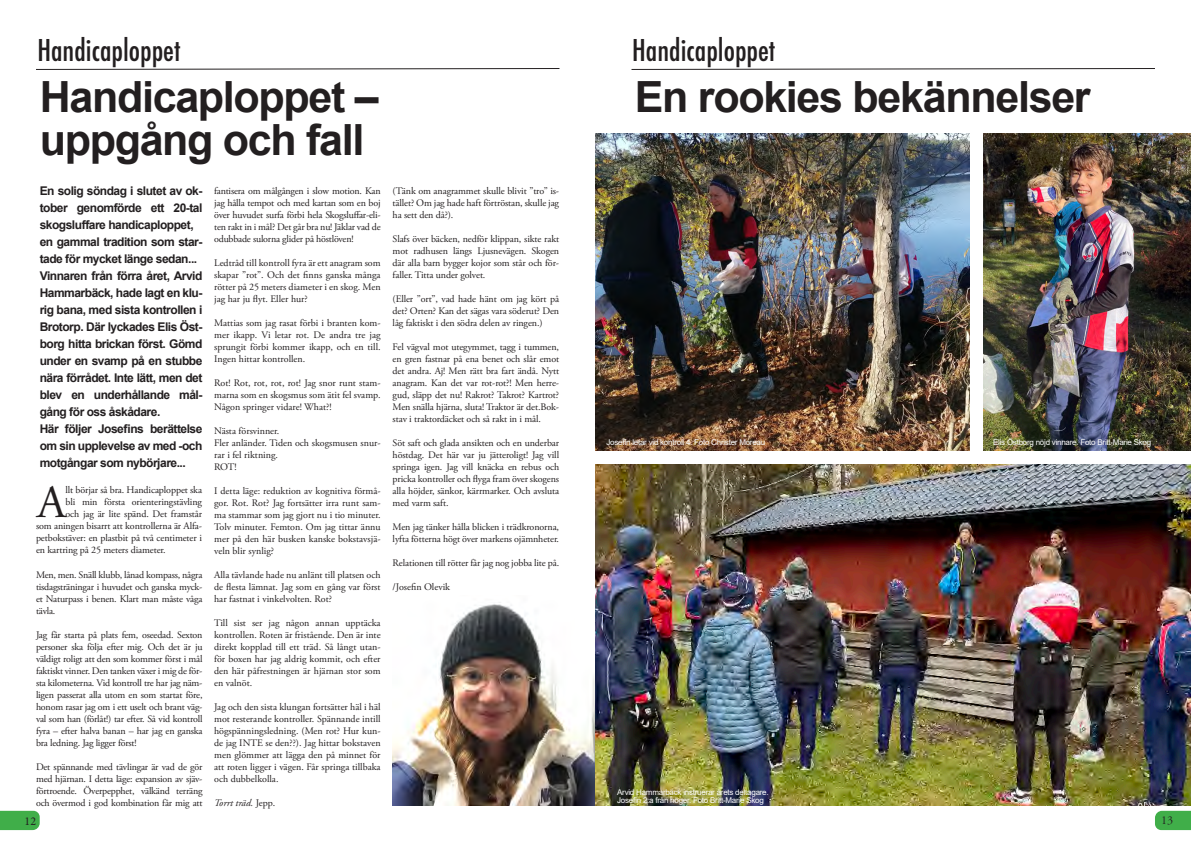
<style>
.page{position:relative;width:1191px;height:842px;background:#fff}
.page>*{position:absolute;margin:0;border:0;box-sizing:border-box;transform-origin:0 0}
.Bröd_med_Anfang{font:46.2px "Adobe Garamond Pro";color:#231f20}
.Rubrik_1{font:700 43px "Arial";letter-spacing:-.03em;color:#231f20}
.Överskrift{font:500 33px "Futura PT Cond";color:#231f20}
.Rubrik_4{font:700 12px/17px "Arial";letter-spacing:-.04em;color:#231f20;text-align:justify}
.t1{font:12px "Minion Pro";color:#231f20}
.t2{font:12px "Adobe Garamond Pro";color:#231f20}
.Bröd_med_Anfang-2{font:10px/12px "Adobe Garamond Pro";letter-spacing:-.01em;color:#231f20;text-align:justify}
.t3{font:italic 10px "Adobe Garamond Pro";color:#231f20}
.Bildtext{font:8px "Arial";letter-spacing:-.03em;color:#fff}
.s1{font-style:normal}
</style>
<div class="page">
<svg style="left:0;top:811px;width:40px;height:19px"></svg>
<svg style="left:1155px;top:811px;width:36px;height:19px"></svg>
<svg style="left:36px;top:68px;width:524px;height:2px"></svg>
<svg style="left:631px;top:68px;width:524px;height:2px"></svg>
<img style="left:393px;top:602px;width:202px;height:204px">
<img style="left:595px;top:465px;width:596px;height:341px">
<img style="left:595px;top:133px;width:374px;height:318px">
<img style="left:984px;top:133px;width:207px;height:318px">
<p class="Överskrift" style="left:37px;top:31px;width:145px">Handicaploppet</p>
<p class="Rubrik_1" style="left:40px;top:67px;width:341px">Handicaploppet –</p>
<p class="Rubrik_1" style="left:40px;top:110px;width:326px">uppgång och fall</p>
<p class="Rubrik_4" style="left:40px;top:183px;width:164px">En solig söndag i slutet av ok&shy;tober genomförde ett 20-tal skogsluffare handicaploppet,</p>
<p class="Rubrik_4" style="left:40px;top:234px;width:164px">en gammal tradition som star&shy;tade för mycket länge sedan...</p>
<p class="Rubrik_4" style="left:40px;top:268px;width:164px">Vinnaren från förra året, Arvid Hammarbäck, hade lagt en klu&shy;rig bana, med sista kontrollen i Brotorp. Där lyckades Elis Öst&shy;borg hitta brickan först. Gömd under en svamp på en stubbe nära förrådet. Inte lätt, men det blev en underhållande mål&shy;gång för oss åskådare.</p>
<p class="Rubrik_4" style="left:40px;top:421px;width:164px">Här följer Josefins berättelse om sin upplevelse av med -och motgångar som nybörjare...</p>
<p class="Bröd_med_Anfang-2" style="left:214px;top:185px;width:168px">fantisera om målgången i slow motion. Kan jag hålla tempot och med kartan som en boj över huvudet surfa förbi hela Skogsluffar-eli&shy;ten rakt in i mål? Det går bra nu! Jäklar vad de odubbade sulorna glider på höstlöven!</p>
<p class="Bröd_med_Anfang-2" style="left:214px;top:257px;width:168px">Ledtråd till kontroll fyra är ett anagram som skapar ”rot”. Och det finns ganska många rötter på 25 meters diameter i en skog. Men jag har ju flyt. Eller hur?</p>
<p class="Bröd_med_Anfang-2" style="left:214px;top:317px;width:168px">Mattias som jag rasat förbi i branten kom&shy;mer ikapp. Vi letar rot. De andra tre jag sprungit förbi kommer ikapp, och en till.<br>Ingen hittar kontrollen.</p>
<p class="Bröd_med_Anfang-2" style="left:214px;top:377px;width:168px">Rot! Rot, rot, rot, rot! Jag snor runt stam&shy;marna som en skogsmus som ätit fel svamp.</p>
<p class="Bröd_med_Anfang-2" style="left:214px;top:401px;width:119px">Någon springer vidare! What?!</p>
<p class="Bröd_med_Anfang-2" style="left:214px;top:425px;width:67px">Nästa försvinner.</p>
<p class="Bröd_med_Anfang-2" style="left:214px;top:437px;width:168px">Fler anländer. Tiden och skogsmusen snur&shy;rar i fel riktning.</p>
<p class="Bröd_med_Anfang-2" style="left:214px;top:461px;width:24px">ROT!</p>
<p class="Bröd_med_Anfang-2" style="left:214px;top:485px;width:168px">I detta läge: reduktion av kognitiva förmå&shy;gor. Rot. Rot? Jag fortsätter irra runt sam&shy;ma stammar som jag gjort nu i tio minuter.<br>Tolv minuter. Femton. Om jag tittar ännu mer på den här busken kanske bokstavsjä&shy;veln blir synlig?</p>
<p class="Bröd_med_Anfang-2" style="left:214px;top:569px;width:168px">Alla tävlande hade nu anlänt till platsen och de flesta lämnat. Jag som en gång var först har fastnat i vinkelvolten. Rot?</p>
<p class="Bröd_med_Anfang-2" style="left:214px;top:617px;width:168px">Till sist ser jag någon annan upptäcka kontrollen. Roten är fristående. Den är inte direkt kopplad till ett träd. Så långt utan&shy;för boxen har jag aldrig kommit, och efter den här påfrestningen är hjärnan stor som en valnöt.</p>
<p class="Bröd_med_Anfang-2" style="left:214px;top:701px;width:168px">Jag och den sista klungan fortsätter häl i häl mot resterande kontroller. Spännande intill högspänningsledning. (Men rot? Hur kun&shy;de jag INTE se den??). Jag hittar bokstaven men glömmer att lägga den på minnet för att roten ligger i vägen. Får springa tillbaka och dubbelkolla.</p>
<p class="t3" style="left:214px;top:797px;width:63px">Torrt träd. <span class="s1">Jepp.</span></p>
<p class="Bröd_med_Anfang" style="left:37px;top:475px;width:30px">A</p>
<p class="Bröd_med_Anfang-2" style="left:66px;top:485px;width:138px">llt börjar så bra. Handicaploppet ska</p>
<p class="Bröd_med_Anfang-2" style="left:66px;top:497px;width:138px">bli min första orienteringstävling</p>
<p class="Bröd_med_Anfang-2" style="left:66px;top:509px;width:138px">och jag är lite spänd. Det framstår</p>
<p class="Bröd_med_Anfang-2" style="left:36px;top:521px;width:167px">som aningen bisarrt att kontrollerna är Alfa-</p>
<p class="Bröd_med_Anfang-2" style="left:36px;top:533px;width:168px">petbokstäver: en plastbit på två centimeter i</p>
<p class="Bröd_med_Anfang-2" style="left:36px;top:545px;width:131px">en kartring på 25 meters diameter.</p>
<p class="Bröd_med_Anfang-2" style="left:36px;top:569px;width:168px">Men, men. Snäll klubb, lånad kompass, några tisdagsträningar i huvudet och ganska myck&shy;et Naturpass i benen. Klart man måste våga tävla.</p>
<p class="Bröd_med_Anfang-2" style="left:36px;top:629px;width:168px">Jag får starta på plats fem, oseedad. Sexton personer ska följa efter mig. Och det är ju väldigt roligt att den som kommer först i mål faktiskt vinner. Den tanken växer i mig de för&shy;sta kilometerna. Vid kontroll tre har jag näm&shy;ligen passerat alla utom en som startat före, honom rasar jag om i ett uselt och brant väg&shy;val som han (förlåt!) tar efter. Så vid kontroll fyra – efter halva banan – har jag en ganska bra ledning. Jag ligger först!</p>
<p class="Bröd_med_Anfang-2" style="left:36px;top:761px;width:168px">Det spännande med tävlingar är vad de gör med hjärnan. I detta läge: expansion av sjäv&shy;förtroende. Överpepphet, välkänd terräng och övermod i god kombination får mig att</p>
<p class="Bröd_med_Anfang-2" style="left:393px;top:185px;width:168px">(Tänk om anagrammet skulle blivit ”tro” is&shy;tället? Om jag hade haft förtröstan, skulle jag ha sett den då?).</p>
<p class="Bröd_med_Anfang-2" style="left:393px;top:233px;width:168px">Slafs över bäcken, nedför klippan, sikte rakt mot radhusen längs Ljusnevägen. Skogen där alla barn bygger kojor som står och för&shy;faller. Titta under golvet.</p>
<p class="Bröd_med_Anfang-2" style="left:393px;top:293px;width:168px">(Eller ”ort”, vad hade hänt om jag kört på det? Orten? Kan det sägas vara söderut? Den låg faktiskt i den södra delen av ringen.)</p>
<p class="Bröd_med_Anfang-2" style="left:393px;top:341px;width:168px">Fel vägval mot utegymmet, tagg i tummen, en gren fastnar på ena benet och slår emot det andra. Aj! Men rätt bra fart ändå. Nytt anagram. Kan det var rot-rot?! Men herre&shy;gud, släpp det nu! Rakrot? Takrot? Kartrot?<br>Men snälla hjärna, sluta! Traktor är det.Bok&shy;stav i traktordäcket och så rakt in i mål.</p>
<p class="Bröd_med_Anfang-2" style="left:393px;top:437px;width:168px">Söt saft och glada ansikten och en underbar höstdag. Det här var ju jätteroligt! Jag vill springa igen. Jag vill knäcka en rebus och pricka kontroller och flyga fram över skogens alla höjder, sänkor, kärrmarker. Och avsluta med varm saft.</p>
<p class="Bröd_med_Anfang-2" style="left:393px;top:521px;width:168px">Men jag tänker hålla blicken i trädkronorna, lyfta fötterna högt över markens ojämnheter.</p>
<p class="Bröd_med_Anfang-2" style="left:393px;top:557px;width:168px">Relationen till rötter får jag nog jobba lite på.</p>
<p class="Bröd_med_Anfang-2" style="left:393px;top:581px;width:59px">/Josefin Olevik</p>
<p class="Överskrift" style="left:632px;top:31px;width:145px">Handicaploppet</p>
<p class="Rubrik_1" style="left:635px;top:67px;width:457px">En rookies bekännelser</p>
<p class="Bildtext" style="left:606px;top:437px;width:160px">Josefin letar vid kontroll 4. Foto Christer Moreau</p>
<p class="Bildtext" style="left:993px;top:437px;width:160px">Elis Östborg nöjd vinnare. Foto Britt-Marie Skog</p>
<p class="Bildtext" style="left:617px;top:786px;width:153px">Arvid Hammarbäck instruerar årets deltagare.</p>
<p class="Bildtext" style="left:617px;top:794px;width:148px">Josefin 2:a från höger. Foto Britt-Marie Skog</p>
<p class="t1" style="left:25px;top:813px;width:13px">12</p>
<p class="t2" style="left:1161px;top:813px;width:13px">13</p>
</div>
